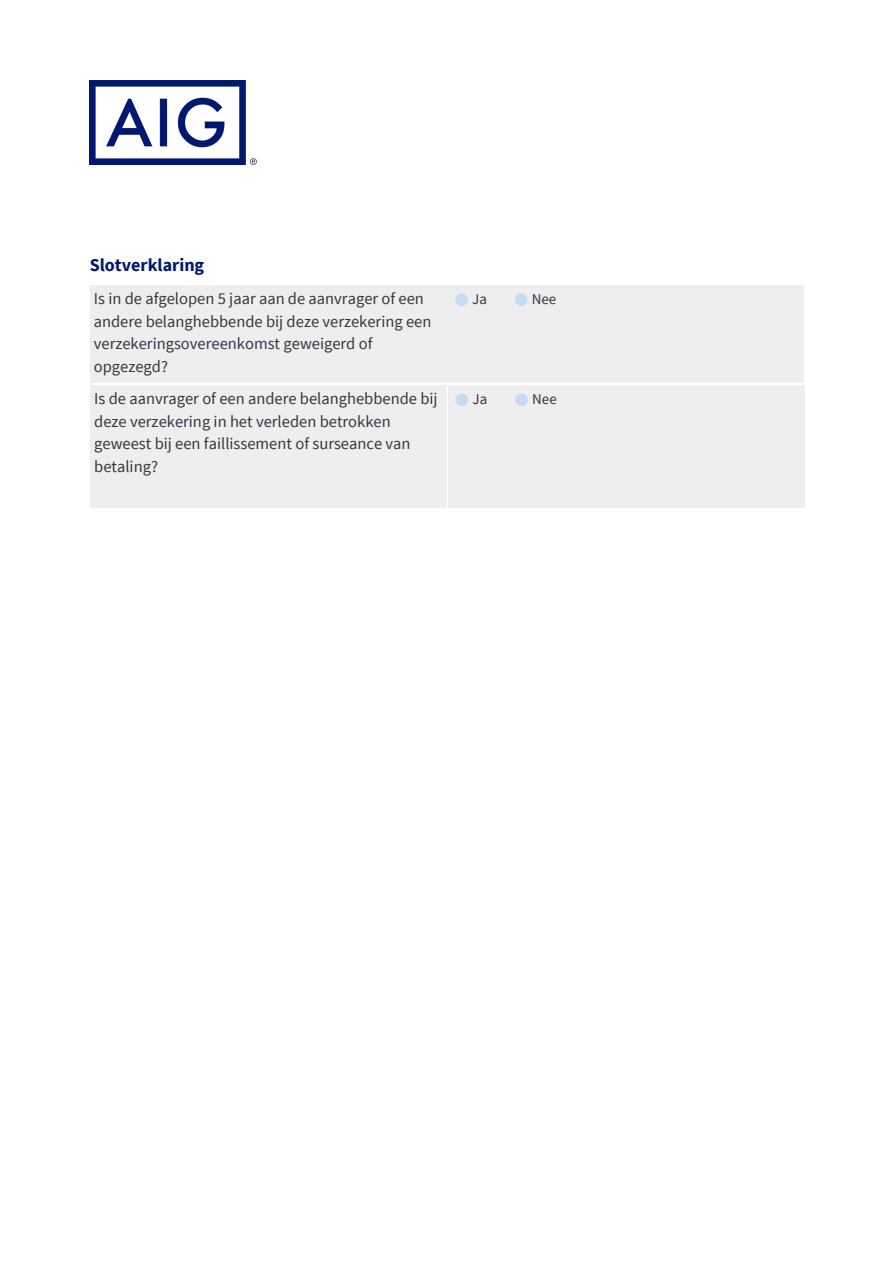
<style>
.page{position:relative;width:893px;height:1264px;background:#fff}
.page>*{position:absolute;margin:0;border:0;box-sizing:border-box;transform-origin:0 0}
.t1{font:700 18px "Source Sans Pro";color:#001871}
.t2{font:16.5px/22.5px "Source Sans Pro";color:#343741}
.t3{font:15px "Source Sans Pro";color:#343741}
</style>
<div class="page">
<img style="left:89px;top:80px;width:168px;height:85px">
<div style="left:90px;top:285px;width:356px;height:97px;background:#eee"></div>
<div style="left:447px;top:285px;width:356px;height:97px;background:#eee"></div>
<div style="left:455px;top:293px;width:13px;height:13px;background:#c7dbf4;border-radius:50%"></div>
<div style="left:514px;top:293px;width:13px;height:13px;background:#c7dbf4;border-radius:50%"></div>
<div style="left:90px;top:385px;width:356px;height:123px;background:#eee"></div>
<div style="left:448px;top:385px;width:356px;height:123px;background:#eee"></div>
<div style="left:455px;top:393px;width:13px;height:13px;background:#c7dbf4;border-radius:50%"></div>
<div style="left:515px;top:393px;width:13px;height:13px;background:#c7dbf4;border-radius:50%"></div>
<p class="t1" style="left:90px;top:253px;width:116px">Slotverklaring</p>
<p class="t2" style="left:94px;top:287px;width:339px">Is in de afgelopen 5 jaar aan de aanvrager of een andere belanghebbende bij deze verzekering een verzekeringsovereenkomst geweigerd of opgezegd?</p>
<p class="t3" style="left:472px;top:289px;width:16px">Ja</p>
<p class="t3" style="left:531px;top:289px;width:26px">Nee</p>
<p class="t2" style="left:94px;top:387px;width:345px">Is de aanvrager of een andere belanghebbende bij deze verzekering in het verleden betrokken geweest bij een faillissement of surseance van betaling?</p>
<p class="t3" style="left:472px;top:389px;width:16px">Ja</p>
<p class="t3" style="left:532px;top:389px;width:26px">Nee</p>
</div>
